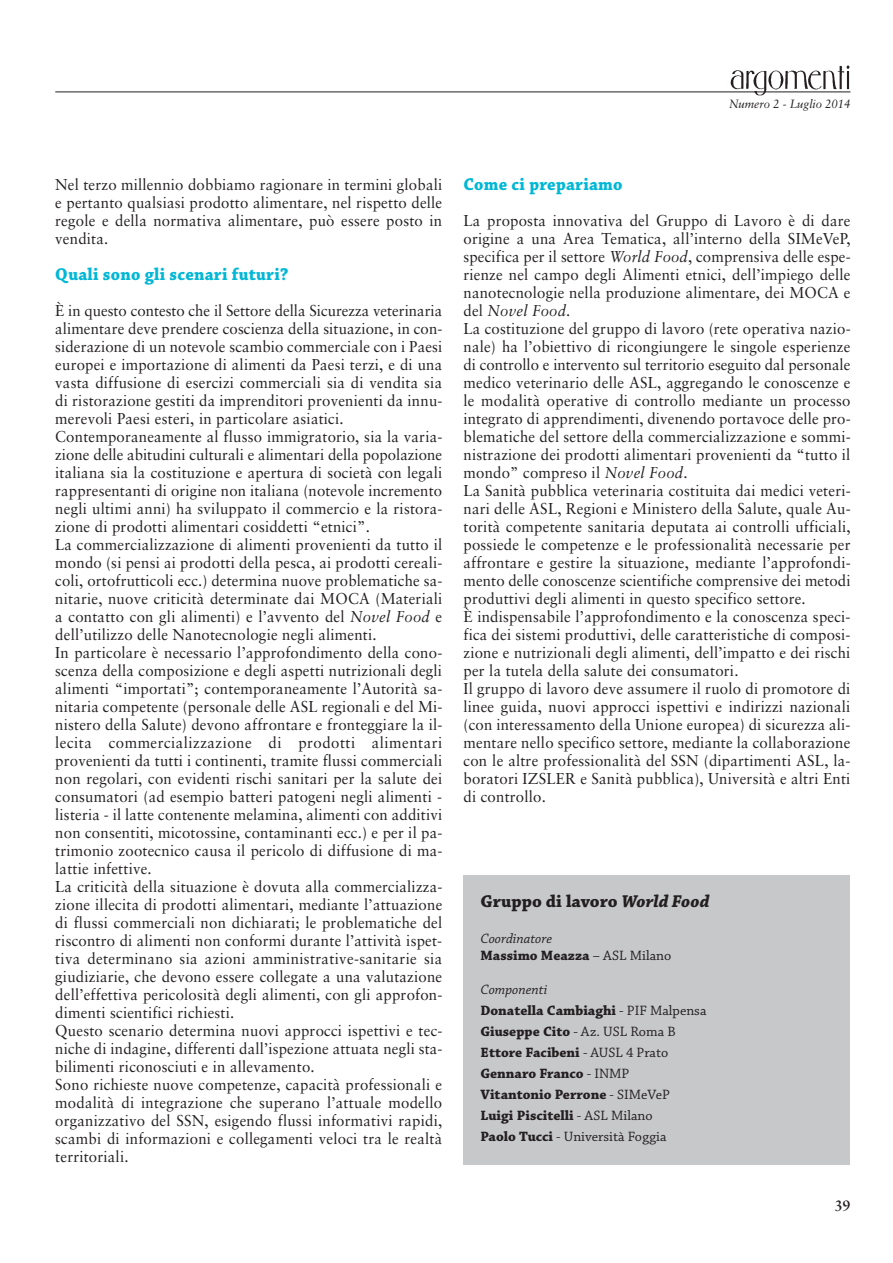
<style>
.page{position:relative;width:893px;height:1263px;background:#fff}
.page>*{position:absolute;margin:0;border:0;box-sizing:border-box;transform-origin:0 0}
.t1{font:700 18px "Chaparral Pro";letter-spacing:.015em;color:#00b7d6;scale:.95 1}
.t2{font:700 18px "Chaparral Pro";color:#231f20}
.t3{font:15.75px/18px "Sabon";letter-spacing:.015em;color:#231f20;scale:.95 1}
.t4{font:700 15px "Sabon";color:#231f20;scale:.95 1}
.t5{font:700 14.25px/21px "Chaparral Pro";color:#231f20}
.t6{font:italic 12px "Sabon";color:#231f20;scale:.95 1}
.s1{font-style:italic}
.s2{font-weight:400;font-style:italic}
.s3{font-weight:400}
</style>
<div class="page">
<hr style="left:55px;top:91px;width:795px;height:1px;background:#231f20">
<img style="left:730px;top:66px;width:119px;height:30px">
<div style="left:463px;top:875px;width:387px;height:289px;background:#c7c8ca"></div>
<p class="t6" style="left:729px;top:99px;width:129px">Numero 2 - Luglio 2014</p>
<p class="t3" style="left:55px;top:177px;width:409px;text-align:justify">Nel terzo millennio dobbiamo ragionare in termini globali e pertanto qualsiasi prodotto alimentare, nel rispetto delle regole e della normativa alimentare, può essere posto in vendita.</p>
<p class="t1" style="left:55px;top:267px;width:247px">Quali sono gli scenari futuri?</p>
<p class="t3" style="left:55px;top:303px;width:409px">È in questo contesto che il Settore della Sicurezza veterinaria alimentare deve prendere coscienza della situazione, in con&shy;siderazione di un notevole scambio commerciale con i Paesi europei e importazione di alimenti da Paesi terzi, e di una vasta diffusione di esercizi commerciali sia di vendita sia di ristorazione gestiti da imprenditori provenienti da innu&shy;merevoli Paesi esteri, in particolare asiatici.<br>Contemporaneamente al flusso immigratorio, sia la varia&shy;zione delle abitudini culturali e alimentari della popolazione italiana sia la costituzione e apertura di società con legali rappresentanti di origine non italiana (notevole incremento negli ultimi anni) ha sviluppato il commercio e la ristora&shy;zione di prodotti alimentari cosiddetti “etnici”.<br>La commercializzazione di alimenti provenienti da tutto il mondo (si pensi ai prodotti della pesca, ai prodotti cereali&shy;coli, ortofrutticoli ecc.) determina nuove problematiche sa&shy;nitarie, nuove criticità determinate dai MOCA (Materiali a contatto con gli alimenti) e l’avvento del <span class="s1">Novel Food</span> e dell’utilizzo delle Nanotecnologie negli alimenti.<br>In particolare è necessario l’approfondimento della cono&shy;scenza della composizione e degli aspetti nutrizionali degli alimenti “importati”; contemporaneamente l’Autorità sa&shy;nitaria competente (personale delle ASL regionali e del Mi&shy;nistero della Salute) devono affrontare e fronteggiare la il&shy;lecita commercializzazione di prodotti alimentari provenienti da tutti i continenti, tramite flussi commerciali non regolari, con evidenti rischi sanitari per la salute dei consumatori (ad esempio batteri patogeni negli alimenti - listeria - il latte contenente melamina, alimenti con additivi non consentiti, micotossine, contaminanti ecc.) e per il pa&shy;trimonio zootecnico causa il pericolo di diffusione di ma&shy;lattie infettive.<br>La criticità della situazione è dovuta alla commercializza&shy;zione illecita di prodotti alimentari, mediante l’attuazione di flussi commerciali non dichiarati; le problematiche del riscontro di alimenti non conformi durante l’attività ispet&shy;tiva determinano sia azioni amministrative-sanitarie sia giudiziarie, che devono essere collegate a una valutazione dell’effettiva pericolosità degli alimenti, con gli approfon&shy;dimenti scientifici richiesti.<br>Questo scenario determina nuovi approcci ispettivi e tec&shy;niche di indagine, differenti dall’ispezione attuata negli sta&shy;bilimenti riconosciuti e in allevamento.<br>Sono richieste nuove competenze, capacità professionali e modalità di integrazione che superano l’attuale modello organizzativo del SSN, esigendo flussi informativi rapidi, scambi di informazioni e collegamenti veloci tra le realtà territoriali.</p>
<p class="t1" style="left:463px;top:177px;width:169px">Come ci prepariamo</p>
<p class="t3" style="left:463px;top:213px;width:409px">La proposta innovativa del Gruppo di Lavoro è di dare origine a una Area Tematica, all’interno della SIMeVeP, specifica per il settore <span class="s1">World Food</span>, comprensiva delle espe&shy;rienze nel campo degli Alimenti etnici, dell’impiego delle nanotecnologie nella produzione alimentare, dei MOCA e del <span class="s1">Novel Food</span>.<br>La costituzione del gruppo di lavoro (rete operativa nazio&shy;nale) ha l’obiettivo di ricongiungere le singole esperienze di controllo e intervento sul territorio eseguito dal personale medico veterinario delle ASL, aggregando le conoscenze e le modalità operative di controllo mediante un processo integrato di apprendimenti, divenendo portavoce delle pro&shy;blematiche del settore della commercializzazione e sommi&shy;nistrazione dei prodotti alimentari provenienti da “tutto il mondo” compreso il <span class="s1">Novel Food</span>.<br>La Sanità pubblica veterinaria costituita dai medici veteri&shy;nari delle ASL, Regioni e Ministero della Salute, quale Au&shy;torità competente sanitaria deputata ai controlli ufficiali, possiede le competenze e le professionalità necessarie per affrontare e gestire la situazione, mediante l’approfondi&shy;mento delle conoscenze scientifiche comprensive dei metodi produttivi degli alimenti in questo specifico settore.<br>È indispensabile l’approfondimento e la conoscenza speci&shy;fica dei sistemi produttivi, delle caratteristiche di composi&shy;zione e nutrizionali degli alimenti, dell’impatto e dei rischi per la tutela della salute dei consumatori.<br>Il gruppo di lavoro deve assumere il ruolo di promotore di linee guida, nuovi approcci ispettivi e indirizzi nazionali (con interessamento della Unione europea) di sicurezza ali&shy;mentare nello specifico settore, mediante la collaborazione con le altre professionalità del SSN (dipartimenti ASL, la&shy;boratori IZSLER e Sanità pubblica), Università e altri Enti di controllo.</p>
<p class="t2" style="left:480px;top:894px;width:230px">Gruppo di lavoro <span class="s1">World Food</span></p>
<p class="t5" style="left:480px;top:931px;width:192px;line-height:17.1px"><span class="s2">Coordinatore<br></span>Massimo Meazza <span class="s3">– ASL Milano</span></p>
<p class="t5" style="left:480px;top:980px;width:227px"><span class="s2">Componenti<br></span>Donatella Cambiaghi <span class="s3">- PIF Malpensa<br></span>Giuseppe Cito <span class="s3">- Az. USL Roma B<br></span>Ettore Facibeni <span class="s3">- AUSL 4 Prato<br></span>Gennaro Franco <span class="s3">- INMP<br></span>Vitantonio Perrone <span class="s3">- SIMeVeP<br></span>Luigi Piscitelli <span class="s3">- ASL Milano<br></span>Paolo Tucci <span class="s3">- Università Foggia</span></p>
<p class="t4" style="left:835px;top:1199px;width:18px">39</p>
</div>
